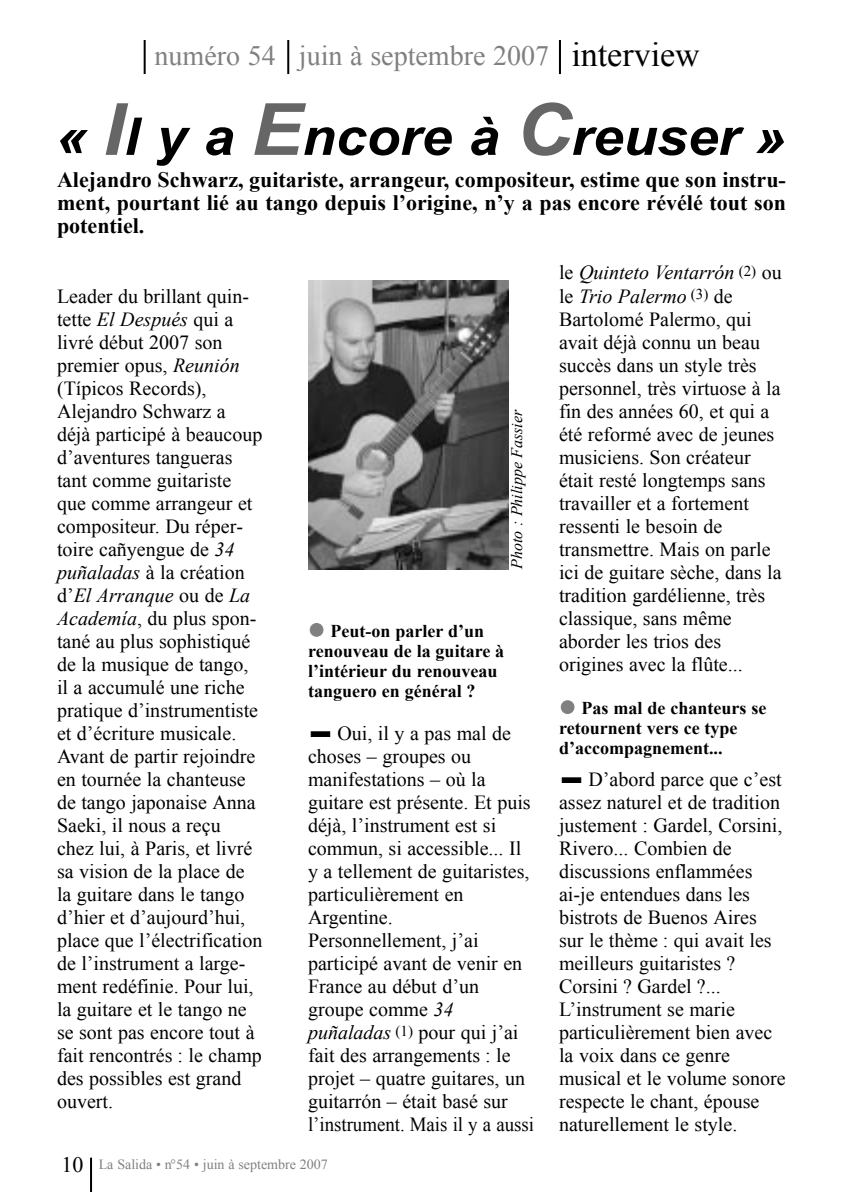
<style>
.page{position:relative;width:843px;height:1192px;background:#fff}
.page>*{position:absolute;margin:0;border:0;box-sizing:border-box;transform-origin:0 0}
.t1{font:italic 700 52px "Arial";color:#000;scale:1.06 1}
.t2{font:28px "Times New Roman";color:#808080}
.t3{font:700 22px/23px "Times New Roman";color:#000;text-align:justify}
.t4{font:20px/23px "Times New Roman";color:#000}
.t5{font:700 18px/20px "Times New Roman";color:#000}
.t6{font:italic 16px "Times New Roman";color:#000}
.t7{font:14px "Times New Roman";color:#808080}
.s1{font-size:34px;color:#000}
.s2{font-size:72px;color:#666}
.s3{font-style:italic}
.s4{color:#808080}
.s5{font-size:22px;color:#000}
</style>
<div class="page">
<hr style="left:90px;top:1157px;width:2px;height:34px;background:#000">
<hr style="left:144px;top:40px;width:2px;height:34px;background:#000">
<hr style="left:287px;top:40px;width:2px;height:34px;background:#000">
<hr style="left:559px;top:40px;width:2px;height:34px;background:#000">
<img style="left:308px;top:280px;width:200px;height:289px">
<h2 class="t2" style="left:154px;top:40px;width:546px">numéro 54 juin à septembre 2007 <span class="s1">interview</span></h2>
<h1 class="t1" style="left:57px;top:108px;width:688px">« <span class="s2">I</span>l y a <span class="s2">E</span>ncore à <span class="s2">C</span>reuser »</h1>
<p class="t3" style="left:57px;top:168px;width:730px">Alejandro Schwarz, guitariste, arrangeur, compositeur, estime que son instru&shy;ment, pourtant lié au tango depuis l’origine, n’y a pas encore révélé tout son potentiel.</p>
<p class="t4" style="left:57px;top:284px;width:207px">Leader du brillant quin&shy;tette <span class="s3">El Después</span> qui a livré début 2007 son premier opus, <span class="s3">Reunión </span>(Típicos Records),<br>Alejandro Schwarz a déjà participé à beaucoup d’aventures tangueras tant comme guitariste que comme arrangeur et compositeur. Du réper&shy;toire cañyengue de <span class="s3">34 puñaladas</span> à la création d’<span class="s3">El Arranque</span> ou de <span class="s3">La<br>Academía</span>, du plus spon&shy;tané au plus sophistiqué de la musique de tango, il a accumulé une riche pratique d’instrumentiste et d’écriture musicale.<br>Avant de partir rejoindre en tournée la chanteuse de tango japonaise Anna<br>Saeki, il nous a reçu<br>chez lui, à Paris, et livré sa vision de la place de la guitare dans le tango d’hier et d’aujourd’hui, place que l’électrification de l’instrument a large&shy;ment redéfinie. Pour lui, la guitare et le tango ne se sont pas encore tout à fait rencontrés : le champ des possibles est grand ouvert.</p>
<p class="t6" style="left:507px;top:568px;width:161px;rotate:-90deg">Photo : Philippe Fassier</p>
<p class="t5" style="left:308px;top:620px;width:198px"><span class="s4">●</span> Peut-on parler d’un renouveau de la guitare à l’intérieur du renouveau tanguero en général ?</p>
<p class="t4" style="left:308px;top:721px;width:227px">■ Oui, il y a pas mal de choses – groupes ou manifestations – où la guitare est présente. Et puis déjà, l’instrument est si commun, si accessible... Il y a tellement de guitaristes, particulièrement en<br>Argentine.<br>Personnellement, j’ai participé avant de venir en<br>France au début d’un groupe comme <span class="s3">34 puñaladas</span> <sup>(1)</sup> pour qui j’ai fait des arrangements : le projet – quatre guitares, un guitarrón – était basé sur l’instrument. Mais il y a aussi</p>
<p class="t7" style="left:61px;top:1156px;width:268px"><span class="s5">10</span> La Salida • n°54 • juin à septembre 2007</p>
<p class="t4" style="left:559px;top:261px;width:224px">le <span class="s3">Quinteto Ventarrón</span> <sup>(2)</sup> ou le <span class="s3">Trio Palermo</span> <sup>(3)</sup> de<br>Bartolomé Palermo, qui avait déjà connu un beau succès dans un style très personnel, très virtuose à la fin des années 60, et qui a été reformé avec de jeunes musiciens. Son créateur était resté longtemps sans travailler et a fortement ressenti le besoin de transmettre. Mais on parle ici de guitare sèche, dans la tradition gardélienne, très classique, sans même aborder les trios des origines avec la flûte...</p>
<p class="t5" style="left:559px;top:697px;width:209px"><span class="s4">●</span> Pas mal de chanteurs se retournent vers ce type d’accompagnement...</p>
<p class="t4" style="left:559px;top:767px;width:228px">■ D’abord parce que c’est assez naturel et de tradition justement : Gardel, Corsini,<br>Rivero... Combien de discussions enflammées ai-je entendues dans les bistrots de Buenos Aires sur le thème : qui avait les meilleurs guitaristes ?<br>Corsini ? Gardel ?...<br>L’instrument se marie particulièrement bien avec la voix dans ce genre musical et le volume sonore respecte le chant, épouse naturellement le style.</p>
</div>
